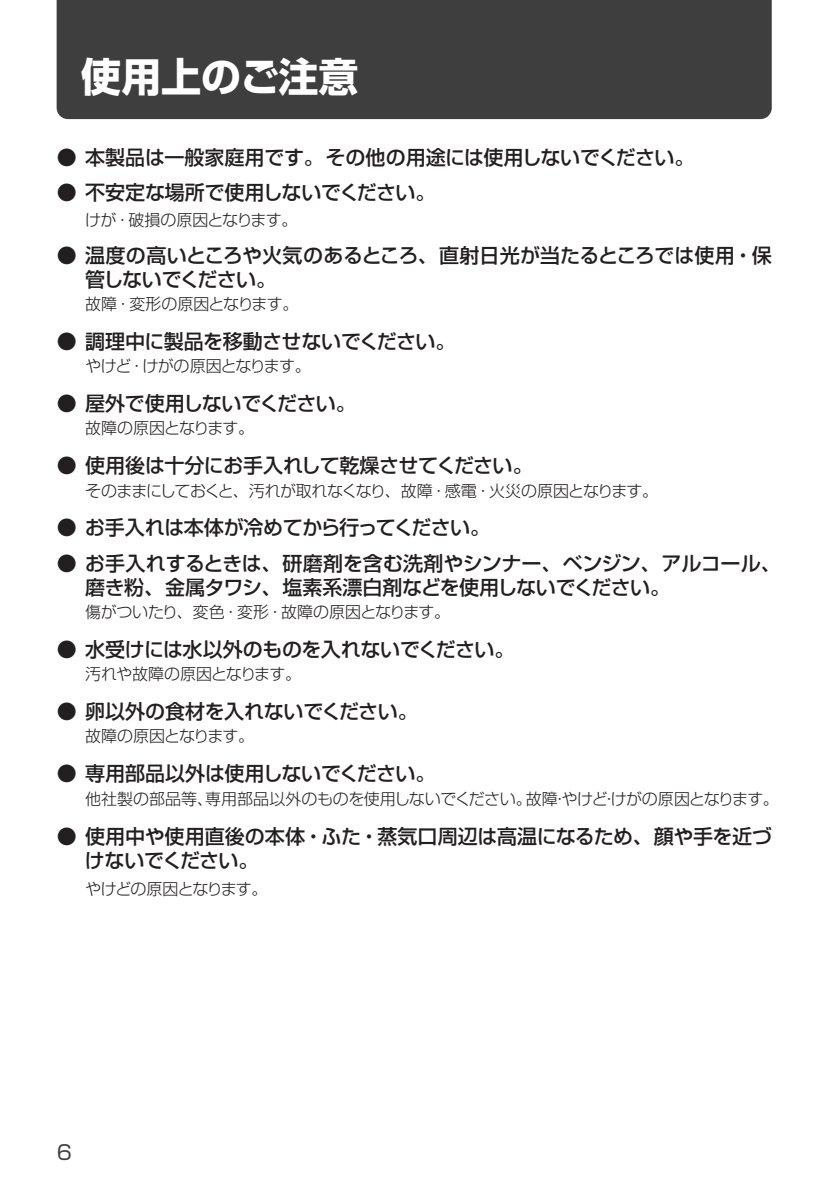
<style>
.page{position:relative;width:840px;height:1191px;background:#fff}
.page>*{position:absolute;margin:0;border:0;box-sizing:border-box;transform-origin:0 0}
.t1{font:700 40px "Shin Go Pro";color:#fff}
.t2{font:500 20px/24px "Shin Go Pro";letter-spacing:-.015em;color:#231f20}
.t3{font:20px "Shin Go Pro";color:#3e3e3f}
.t4{font:300 16px "Shin Go Pro";letter-spacing:-.035em;color:#231f20}
.t5{font:300 16px "Shin Go Pro";letter-spacing:-.06em;color:#231f20}
</style>
<div class="page">
<div style="left:57px;top:0;width:714px;height:119px;background:#3e3e3f"></div>
<h1 class="t1" style="left:81px;top:45px;width:279px">使用上のご注意</h1>
<p class="t2" style="left:57px;top:143px;width:639px">● 本製品は一般家庭用です。その他の用途には使用しないでください。</p>
<p class="t2" style="left:57px;top:178px;width:380px">● 不安定な場所で使用しないでください。</p>
<p class="t4" style="left:85px;top:206px;width:214px">けが・破損の原因となります。</p>
<p class="t2" style="left:85px;top:241px;width:688px;text-indent:-28px">● 温度の高いところや火気のあるところ、直射日光が当たるところでは使用・保管しないでください。</p>
<p class="t4" style="left:85px;top:291px;width:215px">故障・変形の原因となります。</p>
<p class="t2" style="left:57px;top:327px;width:400px">● 調理中に製品を移動させないでください。</p>
<p class="t4" style="left:85px;top:353px;width:227px">やけど・けがの原因となります。</p>
<p class="t2" style="left:57px;top:389px;width:300px">● 屋外で使用しないでください。</p>
<p class="t4" style="left:85px;top:415px;width:170px">故障の原因となります。</p>
<p class="t2" style="left:57px;top:451px;width:477px">● 使用後は十分にお手入れして乾燥させてください。</p>
<p class="t4" style="left:85px;top:477px;width:574px">そのままにしておくと、汚れが取れなくなり、故障・感電・火災の原因となります。</p>
<p class="t2" style="left:57px;top:513px;width:434px">● お手入れは本体が冷めてから行ってください。</p>
<p class="t2" style="left:85px;top:549px;width:697px;text-indent:-28px">● お手入れするときは、研磨剤を含む洗剤やシンナー、ベンジン、アルコール、磨き粉、金属タワシ、塩素系漂白剤などを使用しないでください。</p>
<p class="t4" style="left:85px;top:599px;width:366px">傷がついたり、変色・変形・故障の原因となります。</p>
<p class="t2" style="left:57px;top:635px;width:459px">● 水受けには水以外のものを入れないでください。</p>
<p class="t4" style="left:85px;top:661px;width:217px">汚れや故障の原因となります。</p>
<p class="t2" style="left:57px;top:697px;width:362px">● 卵以外の食材を入れないでください。</p>
<p class="t4" style="left:85px;top:723px;width:170px">故障の原因となります。</p>
<p class="t2" style="left:57px;top:759px;width:380px">● 専用部品以外は使用しないでください。</p>
<p class="t4" style="left:85px;top:785px;width:695px">他社製の部品等、専用部品以外のものを使用しないでください。故障・やけど・けがの原因となります。</p>
<p class="t2" style="left:85px;top:821px;width:688px;text-indent:-28px">● 使用中や使用直後の本体・ふた・蒸気口周辺は高温になるため、顔や手を近づけないでください。</p>
<p class="t5" style="left:85px;top:875px;width:184px">やけどの原因となります。</p>
<p class="t3" style="left:57px;top:1136px;width:17px">6</p>
</div>
